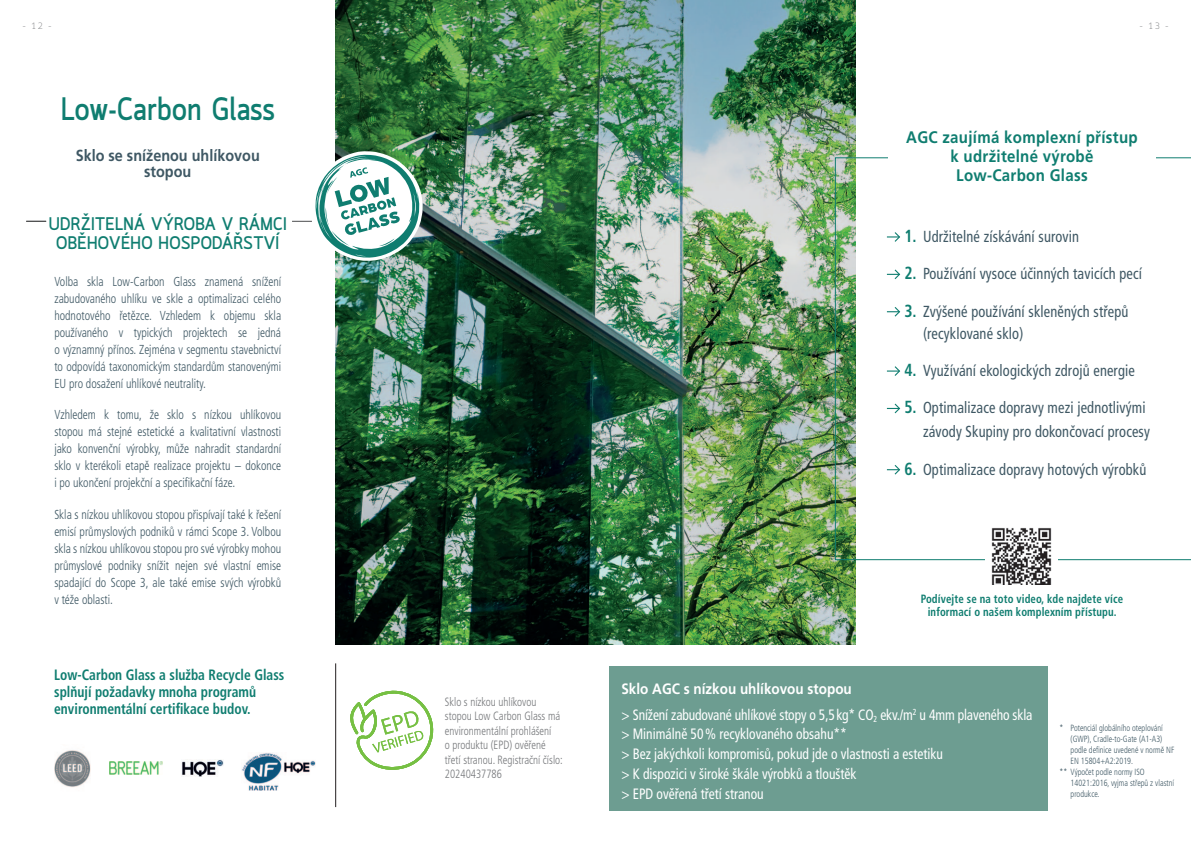
<style>
.page{position:relative;width:1191px;height:842px;background:#fff}
.page>*{position:absolute;margin:0;border:0;box-sizing:border-box;transform-origin:0 0}
.t1{font:700 32px "Quark";letter-spacing:.02em;color:#0f7d70;scale:.9 1}
.t2{font:700 18px/19px "Quark";letter-spacing:.02em;color:#0f7d70;text-align:center;scale:.95 1}
.t3{font:700 16.7px/19.1px "Frutiger CE";letter-spacing:.02em;color:#0f7d70;text-align:center;scale:.9 1}
.t4{font:condensed 16px/22px "Frutiger CE";letter-spacing:.01em;color:#3f5864;scale:.9 1}
.t5{font:700 16px/16px "Frutiger CE";color:#3f5864;text-align:center;scale:.9 1}
.t6{font:condensed 15px/19.8px "Frutiger CE";color:#fff;scale:.9 1}
.t7{font:700 condensed 15px/17px "Frutiger CE";color:#0f7d70;scale:.9 1}
.t8{font:300 condensed 13px/17px "Frutiger CE";color:#3f5864;text-align:justify;scale:.9 1}
.t9{font:300 condensed 12px/14.4px "Frutiger CE";color:#76787b;scale:.9 1}
.t10{font:700 condensed 12px/13px "Frutiger CE";letter-spacing:.01em;color:#0f7d70;text-align:center;scale:.9 1}
.t11{font:300 condensed 9px "Frutiger CE";color:#3f5864;scale:.9 1}
.t12{font:300 9px "Quark";color:#76787b}
.s1{font-weight:700;font-size:17.5px;color:#0f7d70}
.s2{font-weight:700;font-stretch:normal}
</style>
<div class="page">
<img style="left:335px;top:0;width:520px;height:644px">
<hr style="left:335px;top:663px;width:1px;height:144px;background:#231f20">
<svg style="left:26px;top:221px;width:20px;height:1px"></svg>
<svg style="left:292px;top:151px;width:132px;height:110px"></svg>
<svg style="left:835px;top:158px;width:356px;height:402px"></svg>
<svg style="left:887px;top:231px;width:14px;height:12px"></svg>
<svg style="left:887px;top:268px;width:14px;height:12px"></svg>
<svg style="left:887px;top:306px;width:14px;height:12px"></svg>
<svg style="left:887px;top:365px;width:14px;height:12px"></svg>
<svg style="left:887px;top:402px;width:14px;height:12px"></svg>
<svg style="left:887px;top:464px;width:14px;height:12px"></svg>
<div style="left:888px;top:130px;width:267px;height:55px;background:#fff"></div>
<img style="left:985px;top:521px;width:72px;height:64px">
<img style="left:54px;top:750px;width:36px;height:38px">
<img style="left:109px;top:762px;width:53px;height:13px">
<img style="left:181px;top:760px;width:43px;height:16px">
<img style="left:242px;top:753px;width:73px;height:37px">
<svg style="left:350px;top:690px;width:84px;height:80px"></svg>
<div style="left:609px;top:666px;width:439px;height:145px;background:#6d9d91"></div>
<p class="t12" style="left:23px;top:21px;width:30px">– 12 –</p>
<p class="t12" style="left:1139px;top:21px;width:30px">– 13 –</p>
<h1 class="t1" style="left:61px;top:91px;width:239px">Low-Carbon Glass</h1>
<p class="t5" style="left:76px;top:147px;width:206px">Sklo se sníženou uhlíkovou stopou</p>
<h2 class="t2" style="left:49px;top:215px;width:252px">UDRŽITELNÁ VÝROBA V RÁMCI<br>OBĚHOVÉHO HOSPODÁŘSTVÍ</h2>
<p class="t8" style="left:54px;top:273px;width:253px">Volba skla Low-Carbon Glass znamená snížení zabudovaného uhlíku ve skle a optimalizaci celého hodnotového řetězce. Vzhledem k objemu skla používaného v typických projektech se jedná o významný přínos. Zejména v segmentu stavebnictví to odpovídá taxonomickým standardům stanovenými EU pro dosažení uhlíkové neutrality.</p>
<p class="t8" style="left:54px;top:406px;width:253px">Vzhledem k tomu, že sklo s nízkou uhlíkovou stopou má stejné estetické a kvalitativní vlastnosti jako konvenční výrobky, může nahradit standardní sklo v kterékoli etapě realizace projektu – dokonce i po ukončení projekční a specifikační fáze.</p>
<p class="t8" style="left:54px;top:506px;width:254px">Skla s nízkou uhlíkovou stopou přispívají také k řešení emisí průmyslových podniků v rámci Scope 3. Volbou skla s nízkou uhlíkovou stopou pro své výrobky mohou průmyslové podniky snížit nejen své vlastní emise spadající do Scope 3, ale také emise svých výrobků v téže oblasti.</p>
<p class="t7" style="left:54px;top:666px;width:257px">Low-Carbon Glass a služba Recycle Glass splňují požadavky mnoha programů environmentální certifikace budov.</p>
<p class="t9" style="left:445px;top:695px;width:132px">Sklo s nízkou uhlíkovou stopou Low Carbon Glass má environmentální prohlášení<br>o produktu (EPD) ověřené třetí stranou. Registrační číslo:<br>20240437786</p>
<p class="t3" style="left:906px;top:127px;width:259px">AGC zaujímá komplexní přístup k udržitelné výrobě<br>Low-Carbon Glass</p>
<p class="t4" style="left:904px;top:225px;width:196px"><span class="s1">1.</span> Udržitelné získávání surovin</p>
<p class="t4" style="left:904px;top:263px;width:266px"><span class="s1">2.</span> Používání vysoce účinných tavicích pecí</p>
<p class="t4" style="left:923px;top:300px;width:230px;text-indent:-19px"><span class="s1">3.</span> Zvýšené používání skleněných střepů (recyklované sklo)</p>
<p class="t4" style="left:904px;top:360px;width:258px"><span class="s1">4.</span> Využívání ekologických zdrojů energie</p>
<p class="t4" style="left:904px;top:396px;width:274px;line-height:23.9px;text-align:right"><span class="s1">5.</span> Optimalizace dopravy mezi jednotlivými závody Skupiny pro dokončovací procesy</p>
<p class="t4" style="left:904px;top:458px;width:270px"><span class="s1">6.</span> Optimalizace dopravy hotových výrobků</p>
<p class="t10" style="left:920px;top:592px;width:226px">Podívejte se na toto video, kde najdete více informací o našem komplexním přístupu.</p>
<p class="t6" style="left:621px;top:676px;width:458px;line-height:25.5px"><span class="s2">Sklo AGC s nízkou uhlíkovou stopou<br></span>&gt; Snížení zabudované uhlíkové stopy o 5,5kg* CO<sub>2</sub> ekv./m<sup>2</sup> u 4mm plaveného skla</p>
<p class="t6" style="left:621px;top:724px;width:359px">&gt; Minimálně 50 % recyklovaného obsahu**<br>&gt; Bez jakýchkoli kompromisů, pokud jde o vlastnosti a estetiku &gt; K dispozici v široké škále výrobků a tlouštěk<br>&gt; EPD ověřená třetí stranou</p>
<p class="t11" style="left:1059px;top:722px;width:116px">* Potenciál globálního oteplování</p>
<p class="t11" style="left:1070px;top:733px;width:103px">(GWP), Cradle-to-Gate (A1-A3)</p>
<p class="t11" style="left:1070px;top:744px;width:117px">podle definice uvedené v normě NF</p>
<p class="t11" style="left:1070px;top:755px;width:71px">EN 15804+A2:2019.</p>
<p class="t11" style="left:1059px;top:766px;width:96px">** Výpočet podle normy ISO</p>
<p class="t11" style="left:1070px;top:777px;width:117px">14021:2016, vyjma střepů z vlastní</p>
<p class="t11" style="left:1070px;top:788px;width:34px">produkce.</p>
</div>
